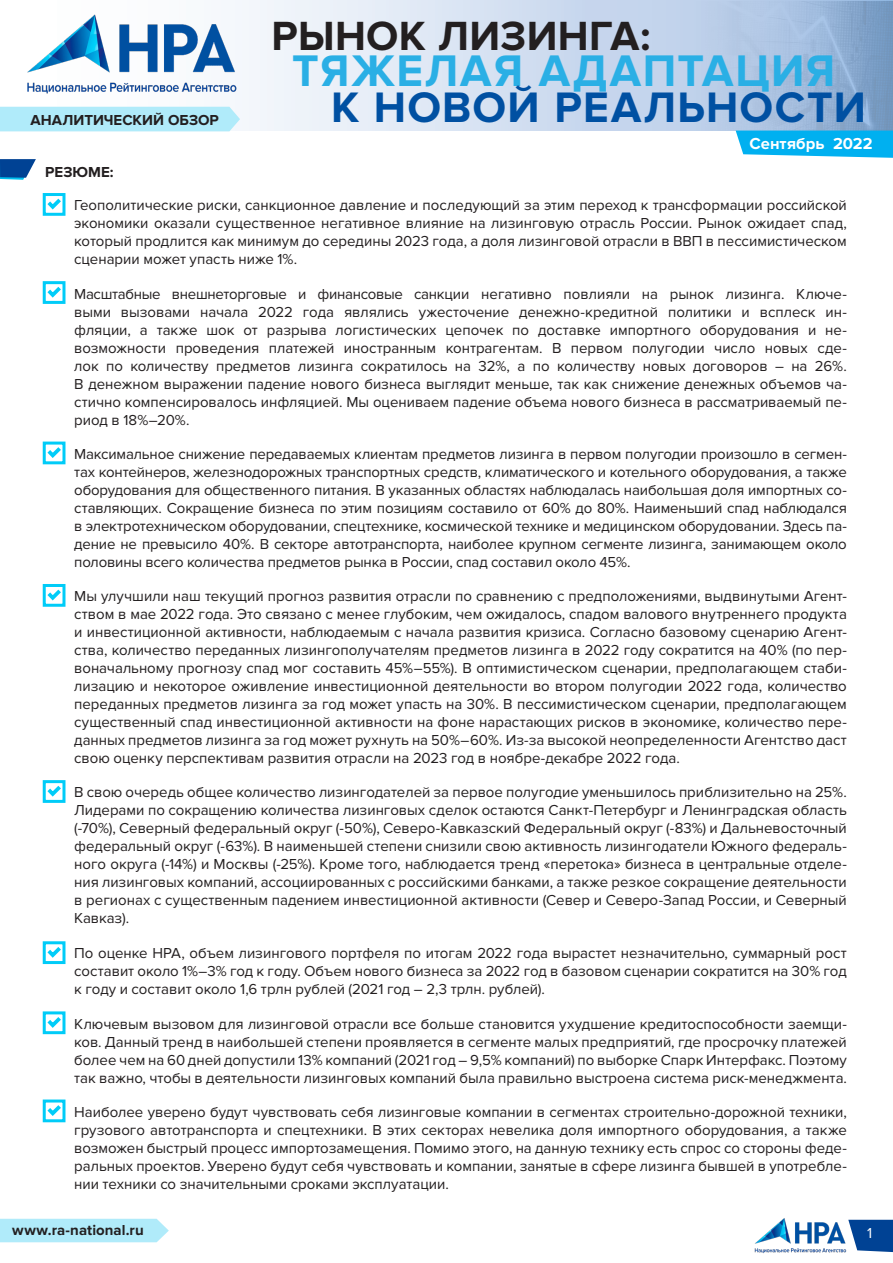
<style>
.page{position:relative;width:893px;height:1263px;background:#fff}
.page>*{position:absolute;margin:0;border:0;box-sizing:border-box;transform-origin:0 0}
.t1{font:700 45.9px "Proxima Nova";letter-spacing:.035em;color:#2aafe5}
.t2{font:700 44.25px "Proxima Nova";letter-spacing:.025em;color:#0050a2}
.t3{font:700 42.3px "Proxima Nova";letter-spacing:.005em;color:#231f20}
.t4{font:700 16.5px "Proxima Nova";color:#fff}
.t5{font:15px/18px "Proxima Nova";color:#231f20;text-align:justify}
.t6{font:700 15px "Proxima Nova";color:#231f20}
.t7{font:15px "Proxima Nova";color:#fff}
</style>
<div class="page">
<svg style="left:0;top:0;width:893px;height:131px"></svg>
<img style="left:655px;top:1px;width:238px;height:130px">
<div style="left:0;top:1219px;width:169px;height:23px;background:#b0ebfa"></div>
<img style="left:754px;top:1218px;width:93px;height:35px">
<svg style="left:848px;top:1220px;width:45px;height:32px"></svg>
<svg style="left:736px;top:131px;width:157px;height:27px;background:#18b7f1"></svg>
<div style="left:0;top:107px;width:240px;height:24px;background:#b0ebfa"></div>
<img style="left:14px;top:12px;width:225px;height:82px">
<svg style="left:0;top:159px;width:36px;height:21px"></svg>
<div style="left:43px;top:193px;width:22px;height:23px;border:3px solid #00ccf8"></div>
<svg style="left:43px;top:195px;width:22px;height:17px"></svg>
<div style="left:43px;top:584px;width:22px;height:23px;border:3px solid #00ccf8"></div>
<svg style="left:43px;top:586px;width:22px;height:17px"></svg>
<div style="left:43px;top:780px;width:22px;height:23px;border:3px solid #00ccf8"></div>
<svg style="left:43px;top:782px;width:22px;height:17px"></svg>
<div style="left:43px;top:941px;width:22px;height:23px;border:3px solid #00ccf8"></div>
<svg style="left:43px;top:943px;width:22px;height:17px"></svg>
<div style="left:43px;top:1011px;width:22px;height:23px;border:3px solid #00ccf8"></div>
<svg style="left:43px;top:1013px;width:22px;height:17px"></svg>
<div style="left:43px;top:1099px;width:22px;height:23px;border:3px solid #00ccf8"></div>
<svg style="left:43px;top:1101px;width:22px;height:18px"></svg>
<div style="left:43px;top:281px;width:22px;height:23px;border:3px solid #00ccf8"></div>
<svg style="left:43px;top:283px;width:22px;height:17px"></svg>
<div style="left:43px;top:442px;width:22px;height:22px;border:3px solid #00ccf8"></div>
<svg style="left:43px;top:443px;width:22px;height:18px"></svg>
<p class="t6" style="left:30px;top:111px;width:190px">АНАЛИТИЧЕСКИЙ ОБЗОР</p>
<p class="t3" style="left:271px;top:12px;width:381px">РЫНОК ЛИЗИНГА:</p>
<p class="t1" style="left:292px;top:44px;width:545px">ТЯЖЕЛАЯ АДАПТАЦИЯ</p>
<p class="t2" style="left:331px;top:82px;width:537px">К НОВОЙ РЕАЛЬНОСТИ</p>
<p class="t4" style="left:749px;top:134px;width:125px">Сентябрь 2022</p>
<p class="t6" style="left:45px;top:163px;width:70px">РЕЗЮМЕ:</p>
<p class="t5" style="left:74px;top:196px;width:774px">Геополитические риски, санкционное давление и последующий за этим переход к трансформации российской экономики оказали существенное негативное влияние на лизинговую отрасль России. Рынок ожидает спад, который продлится как минимум до середины 2023 года, а доля лизинговой отрасли в ВВП в пессимистическом сценарии может упасть ниже 1%.</p>
<p class="t5" style="left:74px;top:285px;width:774px">Масштабные внешнеторговые и финансовые санкции негативно повлияли на рынок лизинга. Ключе&shy;выми вызовами начала 2022 года являлись ужесточение денежно-кредитной политики и всплеск ин&shy;фляции, а также шок от разрыва логистических цепочек по доставке импортного оборудования и не&shy;возможности проведения платежей иностранным контрагентам. В первом полугодии число новых сде&shy;лок по количеству предметов лизинга сократилось на 32%, а по количеству новых договоров – на 26%.<br>В денежном выражении падение нового бизнеса выглядит меньше, так как снижение денежных объемов ча&shy;стично компенсировалось инфляцией. Мы оцениваем падение объема нового бизнеса в рассматриваемый пе&shy;риод в 18%–20%.</p>
<p class="t5" style="left:74px;top:445px;width:774px">Максимальное снижение передаваемых клиентам предметов лизинга в первом полугодии произошло в сегмен&shy;тах контейнеров, железнодорожных транспортных средств, климатического и котельного оборудования, а также оборудования для общественного питания. В указанных областях наблюдалась наибольшая доля импортных со&shy;ставляющих. Сокращение бизнеса по этим позициям составило от 60% до 80%. Наименьший спад наблюдался в электротехническом оборудовании, спецтехнике, космической технике и медицинском оборудовании. Здесь па&shy;дение не превысило 40%. В секторе автотранспорта, наиболее крупном сегменте лизинга, занимающем около половины всего количества предметов рынка в России, спад составил около 45%.</p>
<p class="t5" style="left:74px;top:587px;width:774px">Мы улучшили наш текущий прогноз развития отрасли по сравнению с предположениями, выдвинутыми Агент&shy;ством в мае 2022 года. Это связано с менее глубоким, чем ожидалось, спадом валового внутреннего продукта и инвестиционной активности, наблюдаемым с начала развития кризиса. Согласно базовому сценарию Агент&shy;ства, количество переданных лизингополучателям предметов лизинга в 2022 году сократится на 40% (по пер&shy;воначальному прогнозу спад мог составить 45%–55%). В оптимистическом сценарии, предполагающем стаби&shy;лизацию и некоторое оживление инвестиционной деятельности во втором полугодии 2022 года, количество переданных предметов лизинга за год может упасть на 30%. В пессимистическом сценарии, предполагающем существенный спад инвестиционной активности на фоне нарастающих рисков в экономике, количество пере&shy;данных предметов лизинга за год может рухнуть на 50%–60%. Из-за высокой неопределенности Агентство даст свою оценку перспективам развития отрасли на 2023 год в ноябре-декабре 2022 года.</p>
<p class="t5" style="left:74px;top:783px;width:774px">В свою очередь общее количество лизингодателей за первое полугодие уменьшилось приблизительно на 25%.<br>Лидерами по сокращению количества лизинговых сделок остаются Санкт-Петербург и Ленинградская область (-70%), Северный федеральный округ (-50%), Северо-Кавказский Федеральный округ (-83%) и Дальневосточный федеральный округ (-63%). В наименьшей степени снизили свою активность лизингодатели Южного федераль&shy;ного округа (-14%) и Москвы (-25%). Кроме того, наблюдается тренд «перетока» бизнеса в центральные отделе&shy;ния лизинговых компаний, ассоциированных с российскими банками, а также резкое сокращение деятельности в регионах с существенным падением инвестиционной активности (Север и Северо-Запад России, и Северный Кавказ).</p>
<p class="t5" style="left:74px;top:945px;width:774px">По оценке НРА, объем лизингового портфеля по итогам 2022 года вырастет незначительно, суммарный рост составит около 1%–3% год к году. Объем нового бизнеса за 2022 год в базовом сценарии сократится на 30% год к году и составит около 1,6 трлн рублей (2021 год – 2,3 трлн. рублей).</p>
<p class="t5" style="left:74px;top:1015px;width:774px">Ключевым вызовом для лизинговой отрасли все больше становится ухудшение кредитоспособности заемщи&shy;ков. Данный тренд в наибольшей степени проявляется в сегменте малых предприятий, где просрочку платежей более чем на 60 дней допустили 13% компаний (2021 год – 9,5% компаний) по выборке Спарк Интерфакс. Поэтому так важно, чтобы в деятельности лизинговых компаний была правильно выстроена система риск-менеджмента.</p>
<p class="t5" style="left:74px;top:1103px;width:774px">Наиболее уверено будут чувствовать себя лизинговые компании в сегментах строительно-дорожной техники, грузового автотранспорта и спецтехники. В этих секторах невелика доля импортного оборудования, а также возможен быстрый процесс импортозамещения. Помимо этого, на данную технику есть спрос со стороны феде&shy;ральных проектов. Уверено будут себя чувствовать и компании, занятые в сфере лизинга бывшей в употребле&shy;нии техники со значительными сроками эксплуатации.</p>
<p class="t6" style="left:12px;top:1222px;width:133px">www.ra-national.ru</p>
<p class="t7" style="left:867px;top:1224px;width:7px">1</p>
</div>
